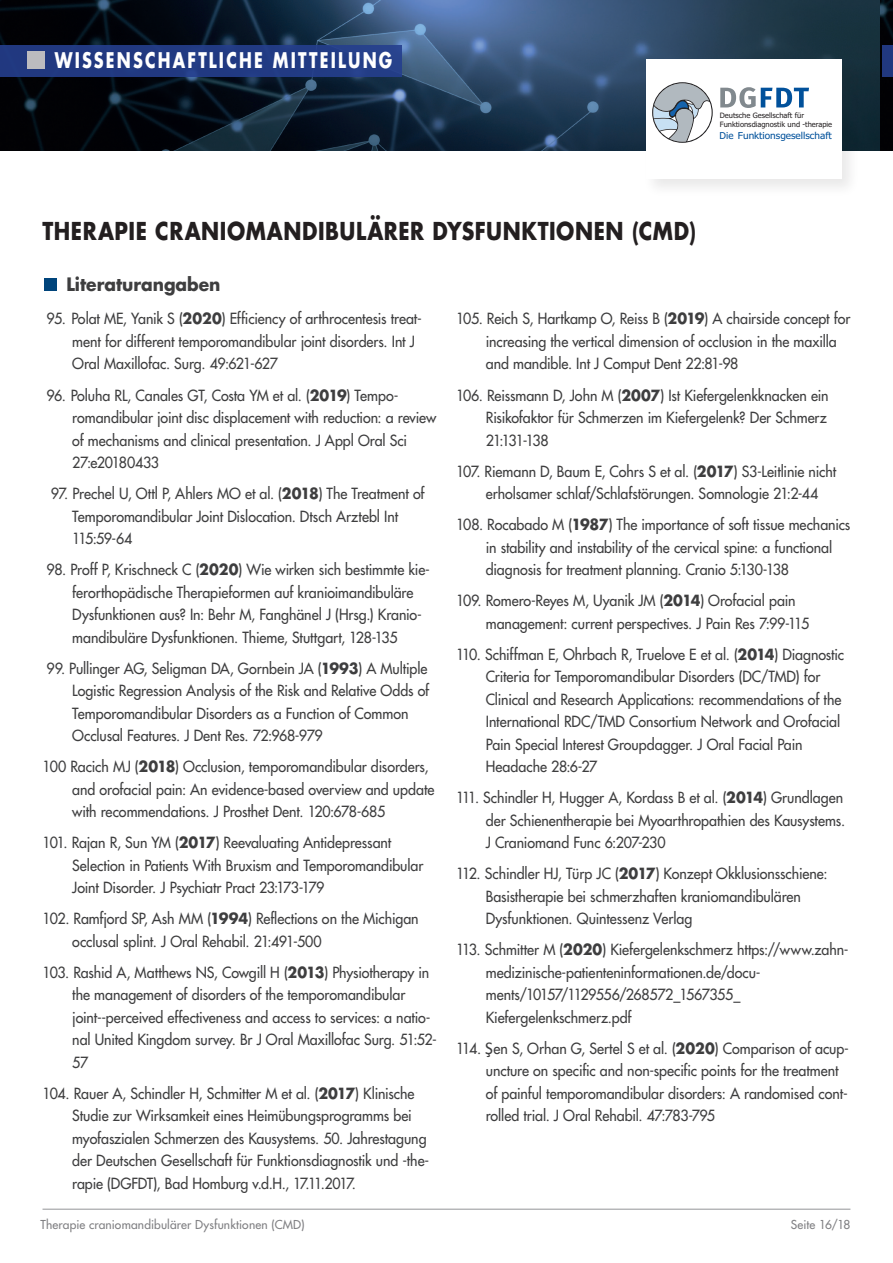
<style>
.page{position:relative;width:893px;height:1263px;background:#fff}
.page>*{position:absolute;margin:0;border:0;box-sizing:border-box;transform-origin:0 0}
.t1{font:700 24px "Futura";letter-spacing:.03em;color:#231f20;scale:.86 1}
.t2{font:700 21px "Futura";letter-spacing:.14em;color:#fff;scale:.76 1}
.Absatzformat_1{font:700 18px "Futura";color:#3e3e3f;scale:.95 1}
.Absatzformat_1-2{font:15px/22.5px "Futura";letter-spacing:-.005em;color:#3e3e3f;scale:.95 1}
.t3{font:12px "Futura";letter-spacing:.015em;color:#808083}
.t4{font:9.45px "Tahoma";color:#01519b}
.t5{font:7.35px/8.9px "Tahoma";color:#231f20}
.s1{font-weight:700}
.s2{font-family:"Calibri";font-size:18px}
</style>
<div class="page">
<img style="left:0;top:0;width:880px;height:151px">
<img style="left:880px;top:0;width:13px;height:151px">
<div style="left:642px;top:56px;width:218px;height:142px;background:#231f20;opacity:.1"></div>
<div style="left:646px;top:60px;width:195px;height:119px;background:#fff"></div>
<svg style="left:652px;top:82px;width:61px;height:61px"></svg>
<svg style="left:720px;top:87px;width:89px;height:21px"></svg>
<div style="left:0;top:45px;width:401px;height:32px;background:#213a82"></div>
<div style="left:882px;top:45px;width:11px;height:32px;background:#21387f"></div>
<div style="left:28px;top:51px;width:17px;height:17px;background:#bcbbbf"></div>
<hr style="left:43px;top:1209px;width:807px;height:1px;background:#939598">
<div style="left:44px;top:278px;width:13px;height:13px;background:#00447b"></div>
<h2 class="t2" style="left:55px;top:46px;width:446px">WISSENSCHAFTLICHE MITTEILUNG</h2>
<p class="t5" style="left:720px;top:111px;width:114px">Deutsche Gesellschaft für<br>Funktionsdiagnostik und -therapie</p>
<p class="t4" style="left:720px;top:129px;width:114px">Die Funktionsgesellschaft</p>
<p class="t1" style="left:43px;top:214px;width:761px">THERAPIE CRANIOMANDIBULÄRER DYSFUNKTIONEN (CMD)</p>
<p class="Absatzformat_1" style="left:67px;top:272px;width:164px">Literaturangaben</p>
<p class="Absatzformat_1-2" style="left:72px;top:308px;width:370px;text-indent:-26px">95. Polat ME, Yanik S (<span class="s1">2020</span>) Efficiency of arthrocentesis treat&shy;ment for different temporomandibular joint disorders. Int J<br>Oral Maxillofac. Surg. 49:621-627</p>
<p class="Absatzformat_1-2" style="left:72px;top:384px;width:385px;text-indent:-26px">96. Poluha RL, Canales GT, Costa YM et al. (<span class="s1">2019</span>) Tempo&shy;romandibular joint disc displacement with reduction: a review of mechanisms and clinical presentation. J Appl Oral Sci 27:e20180433</p>
<p class="Absatzformat_1-2" style="left:72px;top:482px;width:372px;text-indent:-22px">97. Prechel U, Ottl P, Ahlers MO et al. (<span class="s1">2018</span>) The Treatment of<br>Temporomandibular Joint Dislocation. Dtsch Arztebl Int<br>115:59-64</p>
<p class="Absatzformat_1-2" style="left:72px;top:558px;width:378px;text-indent:-26px">98. Proff P, Krischneck C (<span class="s1">2020</span>) Wie wirken sich bestimmte kie&shy;ferorthopädische Therapieformen auf kranioimandibuläre Dysfunktionen aus? In: Behr M, Fanghänel J (Hrsg.) Kranio&shy;mandibuläre Dysfunktionen. Thieme, Stuttgart, 128-135</p>
<p class="Absatzformat_1-2" style="left:72px;top:657px;width:377px;text-indent:-26px">99. Pullinger AG, Seligman DA, Gornbein JA (<span class="s1">1993</span>) A Multiple Logistic Regression Analysis of the Risk and Relative Odds of Temporomandibular Disorders as a Function of Common Occlusal Features. J Dent Res. 72:968-979</p>
<p class="Absatzformat_1-2" style="left:72px;top:755px;width:383px;text-indent:-30px">100 Racich MJ (<span class="s1">2018</span>) Occlusion, temporomandibular disorders, and orofacial pain: An evidence-based overview and update with recommendations. J Prosthet Dent. 120:678-685</p>
<p class="Absatzformat_1-2" style="left:72px;top:831px;width:371px;text-indent:-30px">101. Rajan R, Sun YM (<span class="s1">2017</span>) Reevaluating Antidepressant<br>Selection in Patients With Bruxism and Temporomandibular<br>Joint Disorder. J Psychiatr Pract 23:173-179</p>
<p class="Absatzformat_1-2" style="left:72px;top:907px;width:366px;text-indent:-30px">102. Ramfjord SP, Ash MM (<span class="s1">1994</span>) Reflections on the Michigan occlusal splint. J Oral Rehabil. 21:491-500</p>
<p class="Absatzformat_1-2" style="left:72px;top:961px;width:385px;text-indent:-30px">103. Rashid A, Matthews NS, Cowgill H (<span class="s1">2013</span>) Physiotherapy in the management of disorders of the temporomandibular joint--perceived effectiveness and access to services: a natio&shy;nal United Kingdom survey. Br J Oral Maxillofac Surg. 51:52- 57</p>
<p class="Absatzformat_1-2" style="left:72px;top:1082px;width:377px;text-indent:-30px">104. Rauer A, Schindler H, Schmitter M et al. (<span class="s1">2017</span>) Klinische Studie zur Wirksamkeit eines Heimübungsprogramms bei myofaszialen Schmerzen des Kausystems. 50. Jahrestagung der Deutschen Gesellschaft für Funktionsdiagnostik und -the&shy;rapie (DGFDT), Bad Homburg v.d.H., 17.11.2017.</p>
<p class="t3" style="left:40px;top:1217px;width:266px">Therapie craniomandibulärer Dysfunktionen (CMD)</p>
<p class="Absatzformat_1-2" style="left:486px;top:308px;width:385px;text-indent:-30px">105. Reich S, Hartkamp O, Reiss B (<span class="s1">2019</span>) A chairside concept for increasing the vertical dimension of occlusion in the maxilla and mandible. Int J Comput Dent 22:81-98</p>
<p class="Absatzformat_1-2" style="left:486px;top:384px;width:362px;text-indent:-30px">106. Reissmann D, John M (<span class="s1">2007</span>) Ist Kiefergelenkknacken ein<br>Risikofaktor für Schmerzen im Kiefergelenk? Der Schmerz<br>21:131-138</p>
<p class="Absatzformat_1-2" style="left:486px;top:460px;width:370px;text-indent:-30px">107. Riemann D, Baum E, Cohrs S et al. (<span class="s1">2017</span>) S3-Leitlinie nicht erholsamer schlaf/Schlafstörungen. Somnologie 21:2-44</p>
<p class="Absatzformat_1-2" style="left:486px;top:513px;width:385px;text-indent:-30px">108. Rocabado M (<span class="s1">1987</span>) The importance of soft tissue mechanics in stability and instability of the cervical spine: a functional diagnosis for treatment planning. Cranio 5:130-138</p>
<p class="Absatzformat_1-2" style="left:486px;top:589px;width:342px;text-indent:-30px">109. Romero-Reyes M, Uyanik JM (<span class="s1">2014</span>) Orofacial pain management: current perspectives. J Pain Res 7:99-115</p>
<p class="Absatzformat_1-2" style="left:486px;top:643px;width:379px;text-indent:-30px">110. Schiffman E, Ohrbach R, Truelove E et al. (<span class="s1">2014</span>) Diagnostic Criteria for Temporomandibular Disorders (DC/TMD) for Clinical and Research Applications: recommendations of the International RDC/TMD Consortium Network and Orofacial Pain Special Interest Groupdagger. J Oral Facial Pain Headache 28:6-27</p>
<p class="Absatzformat_1-2" style="left:486px;top:786px;width:380px;text-indent:-30px">111. Schindler H, Hugger A, Kordass B et al. (<span class="s1">2014</span>) Grundlagen der Schienentherapie bei Myoarthropathien des Kausystems.<br>J Craniomand Func 6:207-230</p>
<p class="Absatzformat_1-2" style="left:486px;top:862px;width:361px;text-indent:-30px">112. Schindler HJ, Türp JC (<span class="s1">2017</span>) Konzept Okklusionsschiene:<br>Basistherapie bei schmerzhaften kraniomandibulären<br>Dysfunktionen. Quintessenz Verlag</p>
<p class="Absatzformat_1-2" style="left:486px;top:938px;width:383px;text-indent:-30px">113. Schmitter M (<span class="s1">2020</span>) Kiefergelenkschmerz https://www.zahn&shy;medizinische-patienteninformationen.de/docu&shy;ments/10157/1129556/268572_1567355_ Kiefergelenkschmerz.pdf</p>
<p class="Absatzformat_1-2" style="left:486px;top:1037px;width:384px;text-indent:-30px">114. <span class="s2">Ş</span>en S, Orhan G, Sertel S et al. (<span class="s1">2020</span>) Comparison of acup&shy;uncture on specific and non-specific points for the treatment of painful temporomandibular disorders: A randomised cont&shy;rolled trial. J Oral Rehabil. 47:783-795</p>
<p class="t3" style="left:791px;top:1217px;width:61px">Seite 16/18</p>
</div>
